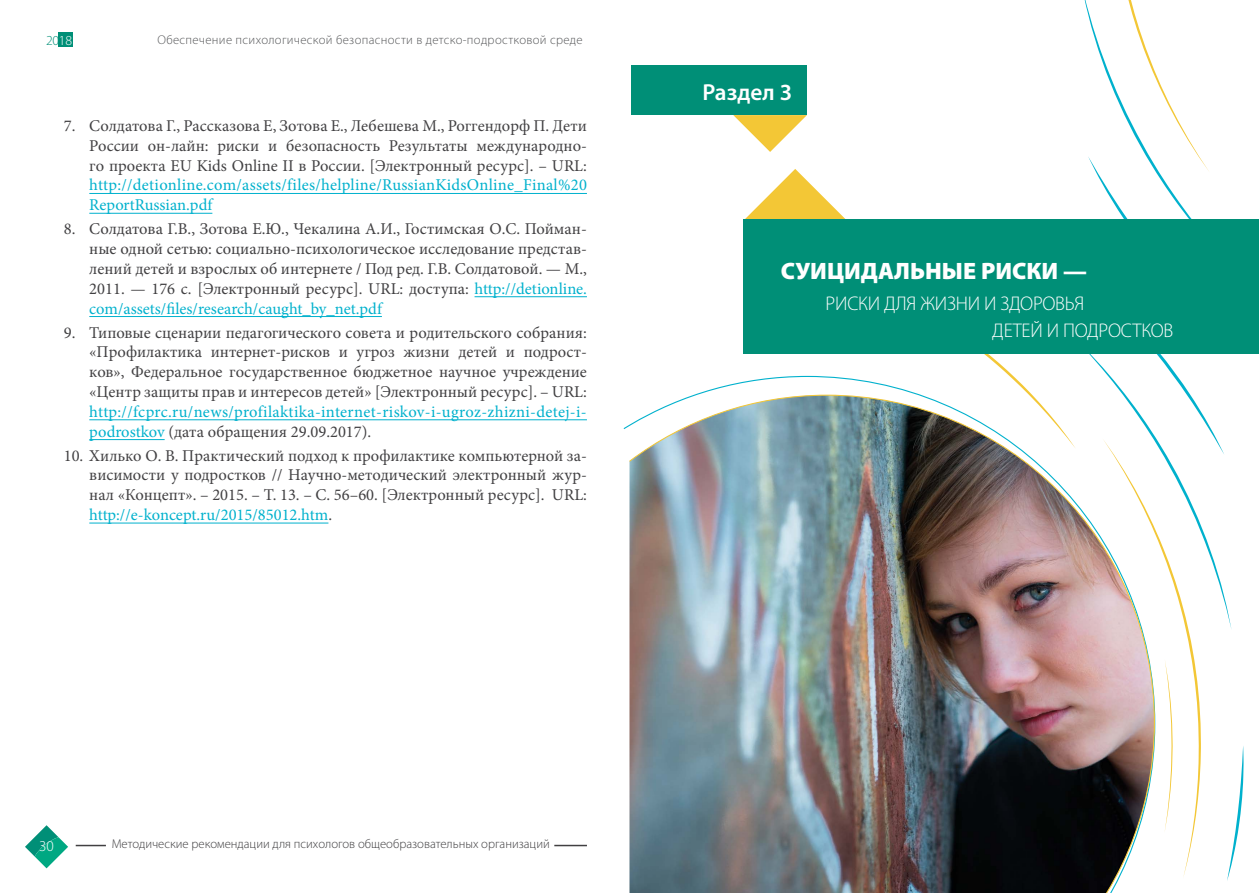
<style>
.page{position:relative;width:1259px;height:893px;background:#fff}
.page>*{position:absolute;margin:0;border:0;box-sizing:border-box;transform-origin:0 0}
.t1{font:900 23.85px "Myriad Pro";color:#fff}
.t2{font:600 23.25px "Myriad Pro";color:#fff}
.t3{font:300 19.8px/27.8px "Myriad Pro";letter-spacing:-.01em;color:#fff}
.t4{font:16.5px/19.8px "Minion Pro";color:#414042;text-align:justify}
.t5{font:16.5px/19.8px "Minion Pro";letter-spacing:.015em;color:#00b1cd}
.t6{font:300 15.15px "Myriad Pro";color:#fff}
.t7{font:300 13.8px "Myriad Pro";color:#008f77}
.t8{font:300 12.75px "Myriad Pro";color:#414042}
.t9{font:300 12.75px "Myriad Pro";letter-spacing:.025em;color:#58595b}
.s1{color:#fff}
.s2{color:#00b1cd}
.s3{color:#414042}
</style>
<div class="page">
<svg style="left:25px;top:825px;width:43px;height:43px"></svg>
<hr style="left:554px;top:845px;width:33px;height:1px;background:#414042">
<hr style="left:76px;top:845px;width:30px;height:1px;background:#414042">
<div style="left:58px;top:33px;width:15px;height:14px;background:#008f77"></div>
<hr style="left:89px;top:193px;width:498px;height:1px;background:#00b1cd">
<hr style="left:89px;top:213px;width:123px;height:1px;background:#00b1cd">
<hr style="left:474px;top:296px;width:113px;height:1px;background:#00b1cd">
<hr style="left:89px;top:316px;width:293px;height:1px;background:#00b1cd">
<hr style="left:89px;top:419px;width:498px;height:1px;background:#00b1cd">
<hr style="left:89px;top:439px;width:76px;height:1px;background:#00b1cd">
<hr style="left:89px;top:523px;width:239px;height:1px;background:#00b1cd">
<svg style="left:745px;top:169px;width:100px;height:50px"></svg>
<svg style="left:903px;top:0;width:340px;height:881px"></svg>
<div style="left:632px;top:65px;width:175px;height:49px;background:#008f77"></div>
<svg style="left:733px;top:115px;width:74px;height:37px"></svg>
<div style="left:744px;top:219px;width:515px;height:134px;background:#008f77"></div>
<img style="left:628px;top:394px;width:527px;height:499px">
<p class="t7" style="left:46px;top:33px;width:28px">20<span class="s1">18</span></p>
<p class="t9" style="left:157px;top:33px;width:427px">Обеспечение психологической безопасности в детско-подростковой среде</p>
<p class="t4" style="left:89px;top:116px;width:499px;text-indent:-26px">7. Солдатова Г., Рассказова Е, Зотова Е., Лебешева М., Роггендорф П. Дети России он-лайн: риски и безопасность Результаты международно&shy;го проекта EU Kids Online II в России. [Электронный ресурс]. – URL:</p>
<p class="t5" style="left:89px;top:175px;width:499px">http://detionline.com/assets/files/helpline/RussianKidsOnline_Final%20<br>ReportRussian.pdf</p>
<p class="t4" style="left:89px;top:219px;width:499px;text-indent:-26px">8. Солдатова Г.В., Зотова Е.Ю., Чекалина А.И., Гостимская О.С. Пойман&shy;ные одной сетью: социально-психологическое исследование представ&shy;лений детей и взрослых об интернете / Под ред. Г.В. Солдатовой. — М., 2011. — 176 с. [Электронный ресурс]. URL: доступа: <span class="s2">http://detionline. com/assets/files/research/caught_by_net.pdf</span></p>
<p class="t4" style="left:89px;top:322px;width:499px;text-indent:-26px">9. Типовые сценарии педагогического совета и родительского собрания: «Профилактика интернет-рисков и угроз жизни детей и подрост&shy;ков», Федеральное государственное бюджетное научное учреждение «Центр защиты прав и интересов детей» [Электронный ресурс]. – URL:</p>
<p class="t5" style="left:89px;top:402px;width:499px">http://fcprc.ru/news/profilaktika-internet-riskov-i-ugroz-zhizni-detej-i&shy;podrostkov <span class="s3">(дата обращения 29.09.2017).</span></p>
<p class="t4" style="left:89px;top:446px;width:499px;text-indent:-26px">10. Хилько О. В. Практический подход к профилактике компьютерной за&shy;висимости у подростков // Научно-методический электронный жур&shy;нал «Концепт». – 2015. – Т. 13. – С. 56–60. [Электронный ресурс]. URL: <span class="s2">http://e-koncept.ru/2015/85012.htm</span>.</p>
<h2 class="t2" style="left:702px;top:77px;width:91px">Раздел 3</h2>
<h1 class="t1" style="left:781px;top:255px;width:307px">СУИЦИДАЛЬНЫЕ РИСКИ —</h1>
<p class="t3" style="left:992px;top:289px;width:182px;text-indent:-167px">РИСКИ ДЛЯ ЖИЗНИ И ЗДОРОВЬЯ<br>ДЕТЕЙ И ПОДРОСТКОВ</p>
<p class="t6" style="left:39px;top:838px;width:16px">30</p>
<p class="t8" style="left:112px;top:836px;width:439px">Методические рекомендации для психологов общеобразовательных организаций</p>
</div>
